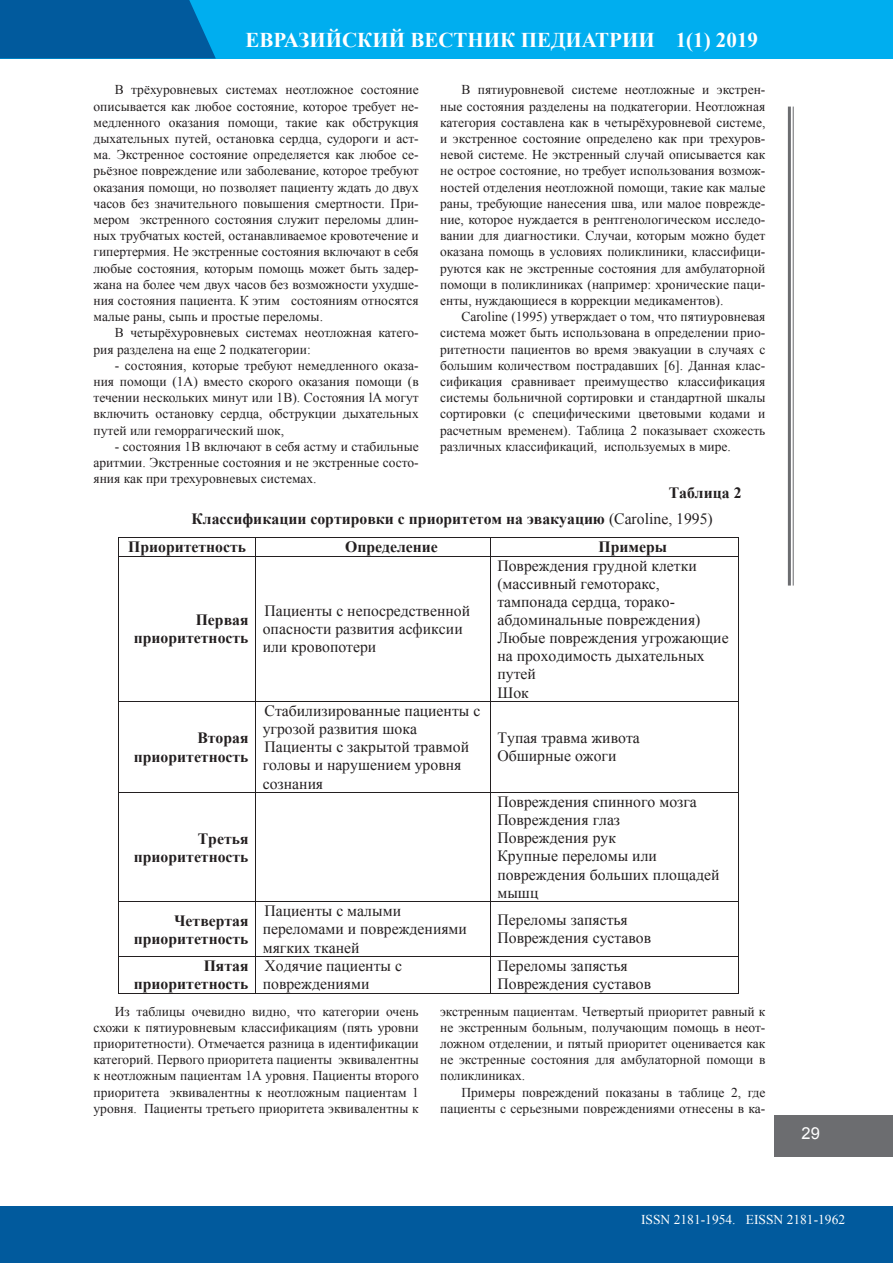
<style>
.page{position:relative;width:893px;height:1263px;background:#fff}
.page>*{position:absolute;margin:0;border:0;box-sizing:border-box;transform-origin:0 0}
.t1{font:700 21px "Times New Roman";color:#fff}
.t2{font:16.5px "Arial";color:#fff}
.t3{font:15.75px/18.1px "Times New Roman";color:#231f20}
.t4{font:700 15.75px/18.1px "Times New Roman";color:#231f20;text-align:right}
.t5{font:13.5px/16.2px "Times New Roman";color:#231f20;text-align:justify}
.t6{font:13.5px "Times New Roman";color:#fff}
.s1{font-weight:400}
</style>
<div class="page">
<hr style="left:793px;top:107px;width:1px;height:478px;background:#6c6d70">
<hr style="left:788px;top:107px;width:3px;height:478px;background:#6c6d70">
<div style="left:775px;top:1115px;width:118px;height:41px;background:#6c6d70"></div>
<div style="left:0;top:1206px;width:893px;height:57px;background:#015a9d"></div>
<div style="left:0;top:0;width:893px;height:59px;background:#00aeef"></div>
<svg style="left:0;top:0;width:216px;height:59px;background:#005fa2"></svg>
<hr style="left:118px;top:537px;width:621px;height:1px;background:#231f20">
<svg style="left:118px;top:538px;width:1px;height:18px"></svg>
<svg style="left:255px;top:538px;width:1px;height:18px"></svg>
<svg style="left:490px;top:538px;width:1px;height:18px"></svg>
<svg style="left:738px;top:538px;width:1px;height:18px"></svg>
<hr style="left:118px;top:556px;width:621px;height:1px;background:#231f20">
<hr style="left:118px;top:556px;width:1px;height:145px;background:#231f20">
<hr style="left:255px;top:556px;width:1px;height:145px;background:#231f20">
<hr style="left:490px;top:556px;width:1px;height:145px;background:#231f20">
<hr style="left:738px;top:556px;width:1px;height:145px;background:#231f20">
<hr style="left:118px;top:701px;width:621px;height:1px;background:#231f20">
<hr style="left:118px;top:702px;width:1px;height:90px;background:#231f20">
<hr style="left:255px;top:702px;width:1px;height:90px;background:#231f20">
<hr style="left:490px;top:702px;width:1px;height:90px;background:#231f20">
<hr style="left:738px;top:702px;width:1px;height:90px;background:#231f20">
<hr style="left:118px;top:792px;width:621px;height:1px;background:#231f20">
<hr style="left:118px;top:793px;width:1px;height:108px;background:#231f20">
<hr style="left:255px;top:793px;width:1px;height:108px;background:#231f20">
<hr style="left:490px;top:793px;width:1px;height:108px;background:#231f20">
<hr style="left:738px;top:793px;width:1px;height:108px;background:#231f20">
<hr style="left:118px;top:901px;width:621px;height:1px;background:#231f20">
<hr style="left:118px;top:902px;width:1px;height:54px;background:#231f20">
<hr style="left:255px;top:902px;width:1px;height:54px;background:#231f20">
<hr style="left:490px;top:902px;width:1px;height:54px;background:#231f20">
<hr style="left:738px;top:902px;width:1px;height:54px;background:#231f20">
<hr style="left:118px;top:956px;width:621px;height:1px;background:#231f20">
<hr style="left:118px;top:957px;width:1px;height:36px;background:#231f20">
<hr style="left:118px;top:993px;width:137px;height:1px;background:#231f20">
<hr style="left:255px;top:957px;width:1px;height:36px;background:#231f20">
<hr style="left:256px;top:993px;width:234px;height:1px;background:#231f20">
<hr style="left:490px;top:957px;width:1px;height:36px;background:#231f20">
<hr style="left:491px;top:993px;width:247px;height:1px;background:#231f20">
<hr style="left:738px;top:957px;width:1px;height:36px;background:#231f20">
<h1 class="t1" style="left:246px;top:25px;width:514px">ЕВРАЗИЙСКИЙ ВЕСТНИК ПЕДИАТРИИ 1(1) 2019</h1>
<p class="t5" style="left:94px;top:82px;width:327px;text-indent:21px">В трёхуровневых системах неотложное состояние описывается как любое состояние, которое требует не&shy;медленного оказания помощи, такие как обструкция дыхательных путей, остановка сердца, судороги и аст&shy;ма. Экстренное состояние определяется как любое се&shy;рьёзное повреждение или заболевание, которое требуют оказания помощи, но позволяет пациенту ждать до двух часов без значительного повышения смертности. При&shy;мером экстренного состояния служит переломы длин&shy;ных трубчатых костей, останавливаемое кровотечение и гипертермия. Не экстренные состояния включают в себя любые состояния, которым помощь может быть задер&shy;жана на более чем двух часов без возможности ухудше&shy;ния состояния пациента. К этим состояниям относятся малые раны, сыпь и простые переломы.</p>
<p class="t5" style="left:94px;top:325px;width:327px;text-indent:21px">В четырёхуровневых системах неотложная катего&shy;рия разделена на еще 2 подкатегории:</p>
<p class="t5" style="left:94px;top:357px;width:327px;text-indent:21px">- состояния, которые требуют немедленного оказа&shy;ния помощи (1А) вместо скорого оказания помощи (в течении нескольких минут или 1В). Состояния lA могут включить остановку сердца, обструкции дыхательных путей или геморрагический шок,</p>
<p class="t5" style="left:94px;top:438px;width:327px;text-indent:21px">- состояния 1В включают в себя астму и стабильные аритмии. Экстренные состояния и не экстренные состо&shy;яния как при трехуровневых системах.</p>
<p class="t5" style="left:440px;top:82px;width:327px;text-indent:21px">В пятиуровневой системе неотложные и экстрен&shy;ные состояния разделены на подкатегории. Неотложная категория составлена как в четырёхуровневой системе, и экстренное состояние определено как при трехуров&shy;невой системе. Не экстренный случай описывается как не острое состояние, но требует использования возмож&shy;ностей отделения неотложной помощи, такие как малые раны, требующие нанесения шва, или малое поврежде&shy;ние, которое нуждается в рентгенологическом исследо&shy;вании для диагностики. Случаи, которым можно будет оказана помощь в условиях поликлиники, классифици&shy;руются как не экстренные состояния для амбулаторной помощи в поликлиниках (например: хронические паци&shy;енты, нуждающиеся в коррекции медикаментов).</p>
<p class="t5" style="left:440px;top:308px;width:327px;text-indent:21px">Caroline (1995) утверждает о том, что пятиуровневая система может быть использована в определении прио&shy;ритетности пациентов во время эвакуации в случаях с большим количеством пострадавших [6]. Данная клас&shy;сификация сравнивает преимущество классификация системы больничной сортировки и стандартной шкалы сортировки (с специфическими цветовыми кодами и расчетным временем). Таблица 2 показывает схожесть различных классификаций, используемых в мире.</p>
<p class="t4" style="left:669px;top:483px;width:74px">Таблица 2</p>
<p class="t4" style="left:191px;top:510px;width:523px">Классификации сортировки с приоритетом на эвакуацию <span class="s1">(Caroline, 1995)</span></p>
<p class="t4" style="left:128px;top:538px;width:120px">Приоритетность</p>
<p class="t4" style="left:345px;top:538px;width:94px">Определение</p>
<p class="t4" style="left:598px;top:538px;width:70px">Примеры</p>
<p class="t4" style="left:134px;top:611px;width:116px">Первая приоритетность</p>
<p class="t3" style="left:263px;top:601px;width:209px">Пациенты с непосредственной опасности развития асфиксии или кровопотери</p>
<p class="t4" style="left:134px;top:729px;width:116px">Вторая приоритетность</p>
<p class="t3" style="left:263px;top:702px;width:219px">Стабилизированные пациенты с угрозой развития шока<br>Пациенты с закрытой травмой головы и нарушением уровня сознания</p>
<p class="t4" style="left:134px;top:829px;width:116px">Третья приоритетность</p>
<p class="t3" style="left:497px;top:556px;width:233px">Повреждения грудной клетки (массивный гемоторакс, тампонада сердца, торако&shy;абдоминальные повреждения)<br>Любые повреждения угрожающие на проходимость дыхательных путей<br>Шок</p>
<p class="t3" style="left:497px;top:729px;width:144px">Тупая травма живота<br>Обширные ожоги</p>
<p class="t3" style="left:497px;top:792px;width:224px">Повреждения спинного мозга<br>Повреждения глаз<br>Повреждения рук<br>Крупные переломы или повреждения больших площадей мышц</p>
<p class="t4" style="left:134px;top:911px;width:116px">Четвертая приоритетность</p>
<p class="t3" style="left:263px;top:902px;width:206px">Пациенты с малыми переломами и повреждениями мягких тканей</p>
<p class="t3" style="left:497px;top:911px;width:155px">Переломы запястья<br>Повреждения суставов</p>
<p class="t4" style="left:134px;top:956px;width:116px">Пятая приоритетность</p>
<p class="t3" style="left:263px;top:956px;width:141px">Ходячие пациенты с повреждениями</p>
<p class="t3" style="left:497px;top:956px;width:155px">Переломы запястья<br>Повреждения суставов</p>
<p class="t5" style="left:94px;top:1003px;width:327px;text-indent:21px">Из таблицы очевидно видно, что категории очень схожи к пятиуровневым классификациям (пять уровни приоритетности). Отмечается разница в идентификации категорий. Первого приоритета пациенты эквивалентны к неотложным пациентам 1А уровня. Пациенты второго приоритета эквивалентны к неотложным пациентам 1 уровня. Пациенты третьего приоритета эквивалентны к</p>
<p class="t5" style="left:440px;top:1003px;width:327px">экстренным пациентам. Четвертый приоритет равный к не экстренным больным, получающим помощь в неот&shy;ложном отделении, и пятый приоритет оценивается как не экстренные состояния для амбулаторной помощи в поликлиниках.</p>
<p class="t5" style="left:440px;top:1084px;width:327px;text-align:right">Примеры повреждений показаны в таблице 2, где пациенты с серьезными повреждениями отнесены в ка-</p>
<p class="t2" style="left:801px;top:1123px;width:20px">29</p>
<p class="t6" style="left:641px;top:1210px;width:205px">ISSN 2181-1954. EISSN 2181-1962</p>
</div>
